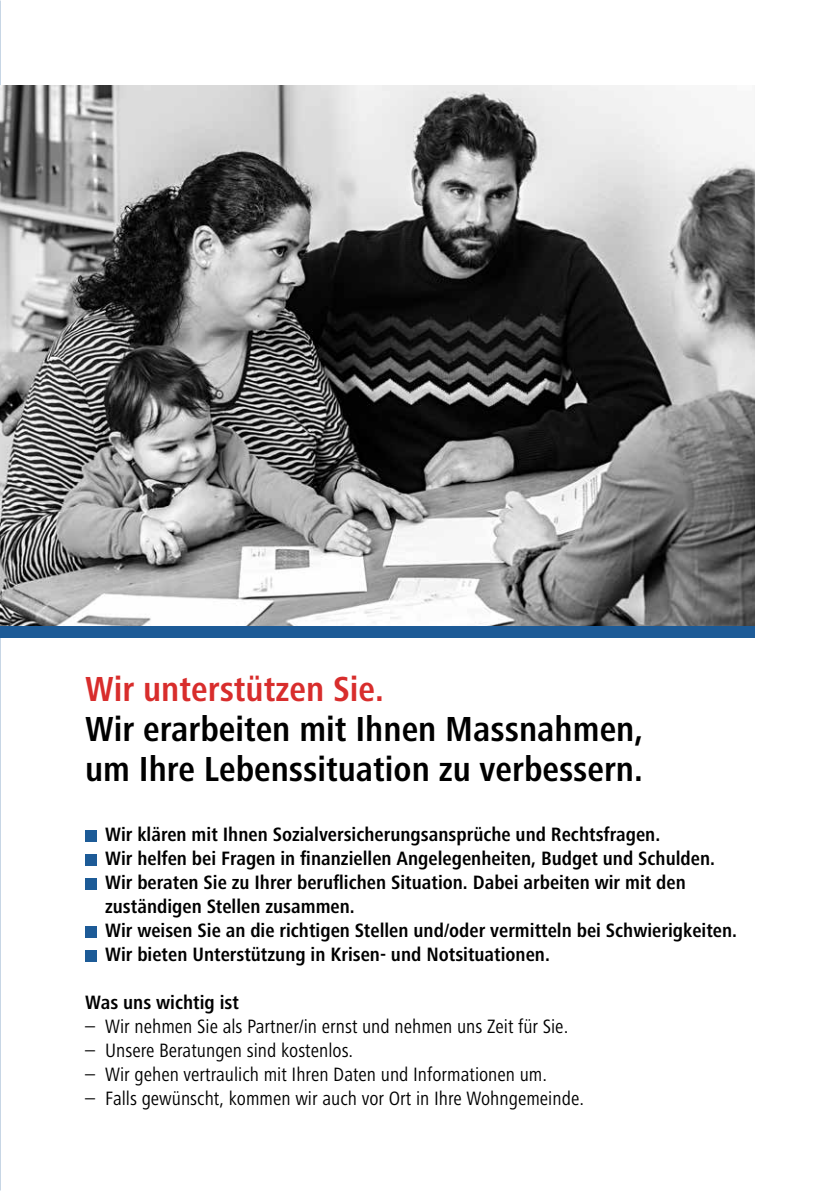
<style>
.page{position:relative;width:840px;height:1191px;background:#fff}
.page>*{position:absolute;margin:0;border:0;box-sizing:border-box;transform-origin:0 0}
.t1{font:700 condensed 36px/40px "Frutiger Next LT";color:#000}
.t2{font:700 condensed 36px "Frutiger Next LT";color:#d82d2c}
.t3{font:700 condensed 20px/24px "Frutiger Next LT";color:#000}
.t4{font:condensed 20px "Frutiger Next LT";color:#000}
</style>
<div class="page">
<div style="left:85px;top:830px;width:11px;height:11px;background:#1d5b97"></div>
<div style="left:85px;top:854px;width:11px;height:11px;background:#1d5b97"></div>
<div style="left:85px;top:878px;width:11px;height:11px;background:#1d5b97"></div>
<div style="left:85px;top:926px;width:11px;height:11px;background:#1d5b97"></div>
<div style="left:85px;top:950px;width:11px;height:11px;background:#1d5b97"></div>
<img style="left:0;top:85px;width:754px;height:541px">
<div style="left:0;top:626px;width:754px;height:12px;background:#1d5b97"></div>
<h1 class="t2" style="left:85px;top:668px;width:300px">Wir unterstützen Sie.</h1>
<h1 class="t1" style="left:85px;top:708px;width:559px">Wir erarbeiten mit Ihnen Massnahmen, um Ihre Lebenssituation zu verbessern.</h1>
<p class="t3" style="left:105px;top:822px;width:633px">Wir klären mit Ihnen Sozialversicherungsansprüche und Rechtsfragen.<br>Wir helfen bei Fragen in finanziellen Angelegenheiten, Budget und Schulden.<br>Wir beraten Sie zu Ihrer beruflichen Situation. Dabei arbeiten wir mit den zuständigen Stellen zusammen.<br>Wir weisen Sie an die richtigen Stellen und/oder vermitteln bei Schwierigkeiten.<br>Wir bieten Unterstützung in Krisen- und Notsituationen.</p>
<p class="t3" style="left:85px;top:990px;width:155px">Was uns wichtig ist</p>
<p class="t4" style="left:85px;top:1015px;width:484px">– Wir nehmen Sie als Partner/in ernst und nehmen uns Zeit für Sie.</p>
<p class="t4" style="left:85px;top:1039px;width:269px">– Unsere Beratungen sind kostenlos.</p>
<p class="t4" style="left:85px;top:1063px;width:463px">– Wir gehen vertraulich mit Ihren Daten und Informationen um.</p>
<p class="t4" style="left:85px;top:1087px;width:500px">– Falls gewünscht, kommen wir auch vor Ort in Ihre Wohngemeinde.</p>
</div>
